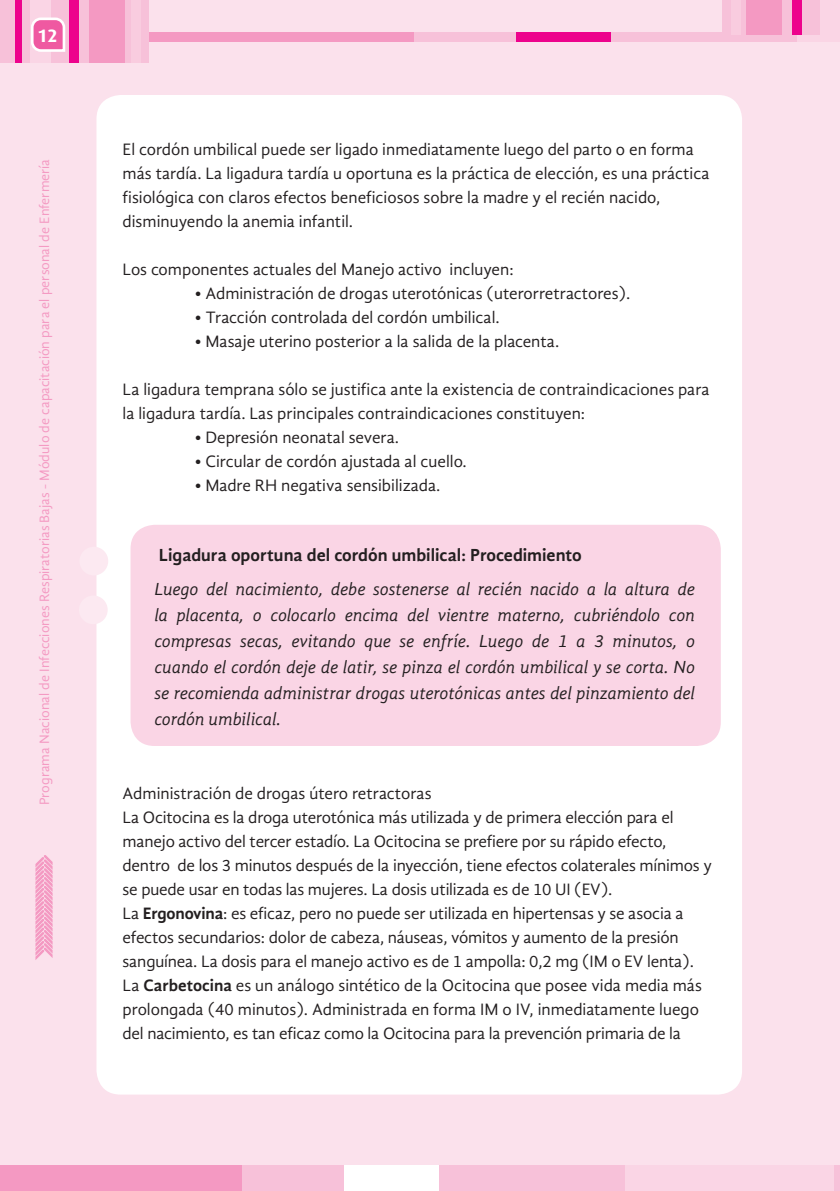
<style>
.page{position:relative;width:840px;height:1191px;background:#fff}
.page>*{position:absolute;margin:0;border:0;box-sizing:border-box;transform-origin:0 0}
.t1{font:italic 18px/26px "Gandhi Sans";letter-spacing:-.005em;color:#231f20;text-align:justify}
.t2{font:700 18px "Gandhi Sans";color:#231f20}
.t3{font:700 18px "Dax";color:#fff}
.t4{font:17px/24px "Gandhi Sans";color:#231f20}
.t5{font:14px "Gandhi Sans";color:#f499c2}
.s1{font-weight:700}
</style>
<div class="page">
<div style="left:0;top:0;width:839px;height:1191px;background:#fbe1ec"></div>
<div style="left:0;top:1165px;width:839px;height:26px;background:#f7c1d9"></div>
<div style="left:0;top:1165px;width:241px;height:26px;background:#f499c2"></div>
<div style="left:344px;top:1165px;width:94px;height:26px;background:#fff"></div>
<div style="left:625px;top:1165px;width:208px;height:26px;background:#fad5e5"></div>
<div style="left:0;top:32px;width:839px;height:10px;background:#f7c1d9"></div>
<div style="left:55px;top:32px;width:358px;height:10px;background:#f499c2"></div>
<div style="left:516px;top:32px;width:94px;height:10px;background:#ed028c"></div>
<div style="left:796px;top:32px;width:43px;height:10px;background:#fad5e5"></div>
<div style="left:0;top:0;width:148px;height:62px;background:#f7c1d9"></div>
<div style="left:89px;top:0;width:36px;height:62px;background:#f499c2"></div>
<div style="left:69px;top:0;width:10px;height:62px;background:#ed028c"></div>
<div style="left:30px;top:0;width:21px;height:62px;background:#fad5e5"></div>
<div style="left:16px;top:0;width:6px;height:62px;background:#ed028c"></div>
<div style="left:131px;top:0;width:9px;height:62px;background:#f9ccdf"></div>
<div style="left:722px;top:0;width:117px;height:34px;background:#f7c1d9"></div>
<div style="left:746px;top:0;width:35px;height:34px;background:#f499c2"></div>
<div style="left:792px;top:0;width:9px;height:34px;background:#ed028c"></div>
<div style="left:819px;top:0;width:20px;height:34px;background:#fad5e5"></div>
<div style="left:730px;top:0;width:10px;height:34px;background:#f9ccdf"></div>
<svg style="left:31px;top:17px;width:35px;height:35px"></svg>
<svg style="left:35px;top:855px;width:18px;height:105px;background:#f5b0cf"></svg>
<div style="left:96px;top:95px;width:645px;height:999px;background:#fff;border-radius:24px"></div>
<div style="left:79px;top:547px;width:29px;height:28px;background:#fce9f1;border-radius:50%"></div>
<div style="left:79px;top:595px;width:29px;height:29px;background:#fce9f1;border-radius:50%"></div>
<div style="left:130px;top:525px;width:590px;height:221px;background:#fad5e5;border-radius:24px"></div>
<p class="t3" style="left:37px;top:25px;width:22px">12</p>
<p class="t5" style="left:36px;top:805px;width:648px;rotate:-90deg">Programa Nacional de Infecciones Respiratorias Bajas - Módulo de capacitación para el personal de Enfermería</p>
<p class="t4" style="left:122px;top:137px;width:588px">El cordón umbilical puede ser ligado inmediatamente luego del parto o en forma más tardía. La ligadura tardía u oportuna es la práctica de elección, es una práctica fisiológica con claros efectos beneficiosos sobre la madre y el recién nacido, disminuyendo la anemia infantil.</p>
<p class="t4" style="left:122px;top:257px;width:392px">Los componentes actuales del Manejo activo incluyen:</p>
<p class="t4" style="left:194px;top:281px;width:437px">• Administración de drogas uterotónicas (uterorretractores).</p>
<p class="t4" style="left:194px;top:305px;width:306px">• Tracción controlada del cordón umbilical.</p>
<p class="t4" style="left:194px;top:329px;width:366px">• Masaje uterino posterior a la salida de la placenta.</p>
<p class="t4" style="left:122px;top:377px;width:588px">La ligadura temprana sólo se justifica ante la existencia de contraindicaciones para la ligadura tardía. Las principales contraindicaciones constituyen:</p>
<p class="t4" style="left:194px;top:425px;width:206px">• Depresión neonatal severa.</p>
<p class="t4" style="left:194px;top:449px;width:273px">• Circular de cordón ajustada al cuello.</p>
<p class="t4" style="left:194px;top:473px;width:247px">• Madre RH negativa sensibilizada.</p>
<p class="t2" style="left:159px;top:544px;width:424px">Ligadura oportuna del cordón umbilical: Procedimiento</p>
<p class="t1" style="left:154px;top:575px;width:542px">Luego del nacimiento, debe sostenerse al recién nacido a la altura de la placenta, o colocarlo encima del vientre materno, cubriéndolo con compresas secas, evitando que se enfríe. Luego de 1 a 3 minutos, o cuando el cordón deje de latir, se pinza el cordón umbilical y se corta. No se recomienda administrar drogas uterotónicas antes del pinzamiento del cordón umbilical.</p>
<p class="t4" style="left:122px;top:781px;width:590px">Administración de drogas útero retractoras<br>La Ocitocina es la droga uterotónica más utilizada y de primera elección para el manejo activo del tercer estadío. La Ocitocina se prefiere por su rápido efecto, dentro de los 3 minutos después de la inyección, tiene efectos colaterales mínimos y se puede usar en todas las mujeres. La dosis utilizada es de 10 UI (EV).<br>La <span class="s1">Ergonovina</span>: es eficaz, pero no puede ser utilizada en hipertensas y se asocia a efectos secundarios: dolor de cabeza, náuseas, vómitos y aumento de la presión sanguínea. La dosis para el manejo activo es de 1 ampolla: 0,2 mg (IM o EV lenta).<br>La <span class="s1">Carbetocina</span> es un análogo sintético de la Ocitocina que posee vida media más prolongada (40 minutos). Administrada en forma IM o IV, inmediatamente luego del nacimiento, es tan eficaz como la Ocitocina para la prevención primaria de la</p>
</div>
